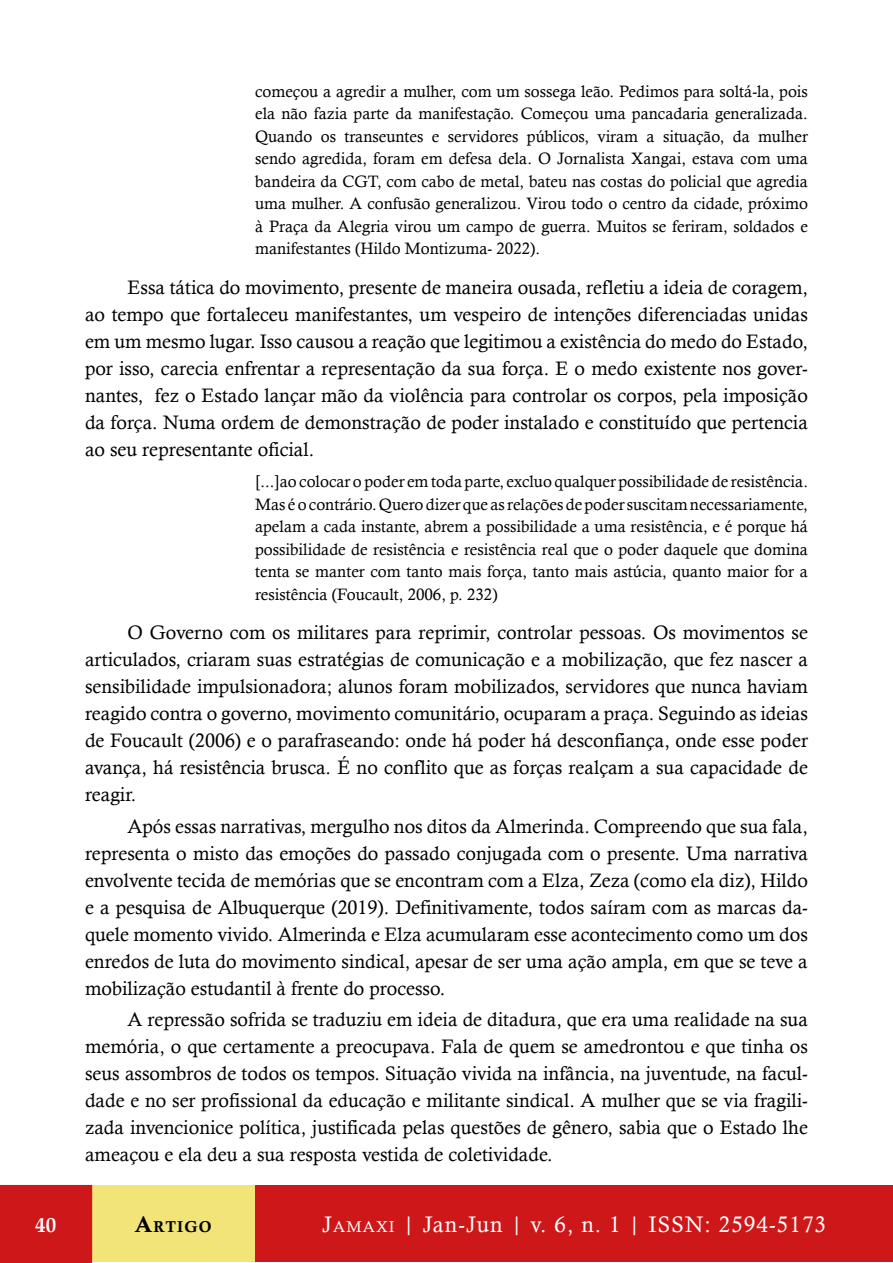
<style>
.page{position:relative;width:893px;height:1263px;background:#fff}
.page>*{position:absolute;margin:0;border:0;box-sizing:border-box;transform-origin:0 0}
.t1{font:22.5px "Calisto";letter-spacing:.05em;color:#fff}
.t2{font:700 21px "Palatino Linotype";color:#fff}
.t3{font:19.5px/27px "Calisto";color:#000;text-align:justify}
.t4{font:16.5px/22.5px "Calisto";color:#000;text-align:justify}
.t5{font:15.75px "Calis MT Bol";letter-spacing:.07em;color:#000}
.s1{font-size:22.5px}
.s2{font-style:inherit}
.s3{font-size:15.75px}
</style>
<div class="page">
<div style="left:255px;top:1186px;width:638px;height:76px;background:#cd1719"></div>
<div style="left:91px;top:1186px;width:164px;height:76px;background:#f2e478"></div>
<div style="left:0;top:1186px;width:91px;height:76px;background:#cd1719"></div>
<div style="left:0;top:1185px;width:92px;height:78px;border:2px solid #cd1719"></div>
<p class="t4" style="left:255px;top:80px;width:554px">começou a agredir a mulher, com um sossega leão. Pedimos para soltá-la, pois ela não fazia parte da manifestação. Começou uma pancadaria generalizada.<br>Quando os transeuntes e servidores públicos, viram a situação, da mulher sendo agredida, foram em defesa dela. O Jornalista Xangai, estava com uma bandeira da CGT, com cabo de metal, bateu nas costas do policial que agredia uma mulher. A confusão generalizou. Virou todo o centro da cidade, próximo à Praça da Alegria virou um campo de guerra. Muitos se feriram, soldados e manifestantes (Hildo Montizuma- 2022).</p>
<p class="t3" style="left:85px;top:274px;width:724px;text-indent:43px">Essa tática do movimento, presente de maneira ousada, refletiu a ideia de coragem, ao tempo que fortaleceu manifestantes, um vespeiro de intenções diferenciadas unidas em um mesmo lugar. Isso causou a reação que legitimou a existência do medo do Estado, por isso, carecia enfrentar a representação da sua força. E o medo existente nos gover&shy;nantes, fez o Estado lançar mão da violência para controlar os corpos, pela imposição da força. Numa ordem de demonstração de poder instalado e constituído que pertencia ao seu representante oficial.</p>
<p class="t4" style="left:255px;top:470px;width:554px">[...]ao colocar o poder em toda parte, excluo qualquer possibilidade de resistência.<br>Mas é o contrário. Quero dizer que as relações de poder suscitam necessariamente, apelam a cada instante, abrem a possibilidade a uma resistência, e é porque há possibilidade de resistência e resistência real que o poder daquele que domina tenta se manter com tanto mais força, tanto mais astúcia, quanto maior for a resistência (Foucault, 2006, p. 232)</p>
<p class="t3" style="left:85px;top:619px;width:724px;text-indent:43px">O Governo com os militares para reprimir, controlar pessoas. Os movimentos se articulados, criaram suas estratégias de comunicação e a mobilização, que fez nascer a sensibilidade impulsionadora; alunos foram mobilizados, servidores que nunca haviam reagido contra o governo, movimento comunitário, ocuparam a praça. Seguindo as ideias de Foucault (2006) e o parafraseando: onde há poder há desconfiança, onde esse poder avança, há resistência brusca. É no conflito que as forças realçam a sua capacidade de reagir.</p>
<p class="t3" style="left:85px;top:812px;width:724px;text-indent:43px">Após essas narrativas, mergulho nos ditos da Almerinda. Compreendo que sua fala, representa o misto das emoções do passado conjugada com o presente. Uma narrativa envolvente tecida de memórias que se encontram com a Elza, Zeza (como ela diz), Hildo e a pesquisa de Albuquerque (2019). Definitivamente, todos saíram com as marcas da&shy;quele momento vivido. Almerinda e Elza acumularam esse acontecimento como um dos enredos de luta do movimento sindical, apesar de ser uma ação ampla, em que se teve a mobilização estudantil à frente do processo.</p>
<p class="t3" style="left:85px;top:1006px;width:724px;text-indent:43px">A repressão sofrida se traduziu em ideia de ditadura, que era uma realidade na sua memória, o que certamente a preocupava. Fala de quem se amedrontou e que tinha os seus assombros de todos os tempos. Situação vivida na infância, na juventude, na facul&shy;dade e no ser profissional da educação e militante sindical. A mulher que se via fragili&shy;zada invencionice política, justificada pelas questões de gênero, sabia que o Estado lhe ameaçou e ela deu a sua resposta vestida de coletividade.</p>
<p class="t2" style="left:35px;top:1209px;width:23px">40</p>
<p class="t5" style="left:135px;top:1217px;width:78px"><span class="s1">A</span>rtigo</p>
<p class="t1" style="left:322px;top:1211px;width:505px"><span class="s2">J</span><span class="s3">AMAXI</span> | Jan-Jun | v. 6, n. 1 | ISSN: 2594-5173</p>
</div>
